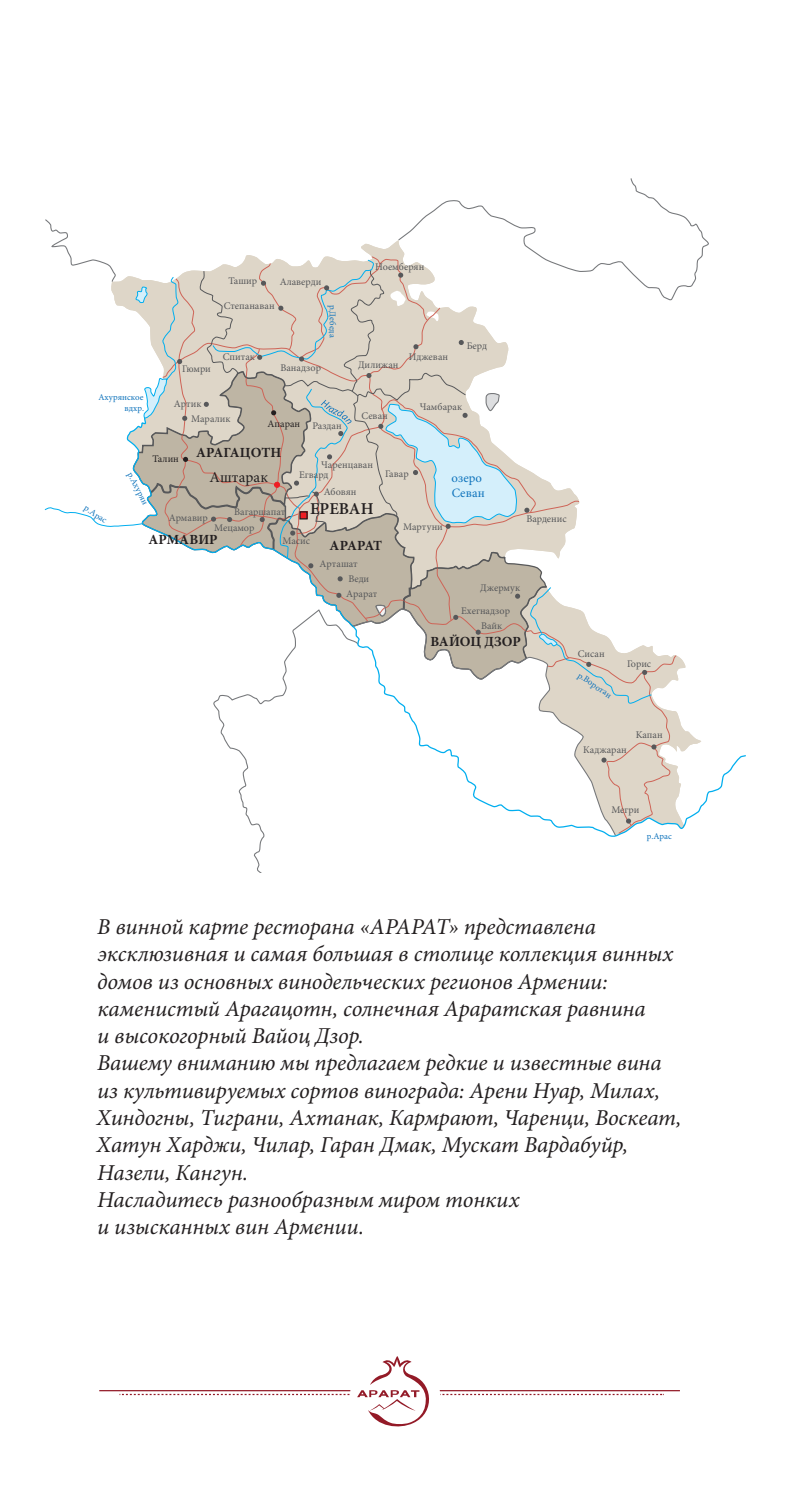
<style>
.page{position:relative;width:809px;height:1494px;background:#fff}
.page>*{position:absolute;margin:0;border:0;box-sizing:border-box;transform-origin:0 0}
.t1{font:italic 22.75px/27.3px "Minion Pro";letter-spacing:-.01em;color:#231f20}
.t2{font:600 16.62px "Minion Pro";color:#231f20}
.t3{font:15.22px "Minion Pro";letter-spacing:.005em;color:#231f20}
.t4{font:700 14px "Minion Pro";color:#231f20}
.t5{font:12.78px/15.2px "Minion Pro";letter-spacing:.01em;color:#1074bc}
.t6{font:10.15px/15.6px "Minion Pro";color:#57585a}
.t7{font:10.15px "Minion Pro";color:#231f20}
.t8{font:8.92px/10.7px "Minion Pro";letter-spacing:-.005em;color:#1074bc;text-align:right}
</style>
<div class="page">
<hr style="left:99px;top:1389px;width:581px;height:2px;background:#931a27">
<svg style="left:119px;top:1356px;width:545px;height:71px"></svg>
<svg style="left:44px;top:178px;width:665px;height:694px"></svg>
<p class="t8" style="left:98px;top:392px;width:47px">Ахурянское вдхр.</p>
<p class="t6" style="left:228px;top:273px;width:30px">Ташир</p>
<p class="t6" style="left:224px;top:298px;width:52px">Степанаван</p>
<p class="t6" style="left:280px;top:274px;width:43px">Алаверди</p>
<p class="t8" style="left:338px;top:305px;width:34px;rotate:90deg">р.Дебеда</p>
<p class="t6" style="left:182px;top:361px;width:30px">Гюмри</p>
<p class="t6" style="left:174px;top:396px;width:29px">Артик</p>
<p class="t6" style="left:223px;top:350px;width:34px">Спитак</p>
<p class="t6" style="left:191px;top:411px;width:41px">Маралик</p>
<p class="t6" style="left:280px;top:360px;width:42px">Ванадзор</p>
<p class="t7" style="left:267px;top:417px;width:34px">Апаран</p>
<p class="t6" style="left:312px;top:418px;width:31px">Раздан</p>
<p class="t6" style="left:375px;top:259px;width:51px">Ноемберян</p>
<p class="t6" style="left:358px;top:357px;width:42px">Дилижан</p>
<p class="t6" style="left:409px;top:350px;width:41px">Иджеван</p>
<p class="t6" style="left:466px;top:338px;width:22px">Берд</p>
<p class="t6" style="left:361px;top:408px;width:28px">Севан</p>
<p class="t6" style="left:420px;top:399px;width:44px">Чамбарак</p>
<p class="t8" style="left:88px;top:503px;width:27px;rotate:34deg">р.Арас</p>
<p class="t4" style="left:196px;top:444px;width:87px">АРАГАЦОТН</p>
<p class="t7" style="left:153px;top:452px;width:28px">Талин</p>
<p class="t6" style="left:321px;top:458px;width:53px">Чаренцаван</p>
<p class="t6" style="left:385px;top:466px;width:25px">Гавар</p>
<p class="t6" style="left:299px;top:467px;width:31px">Егвард</p>
<p class="t3" style="left:209px;top:468px;width:60px">Аштарак</p>
<p class="t8" style="left:134px;top:470px;width:37px;rotate:63deg">р.Ахурян</p>
<p class="t6" style="left:324px;top:485px;width:34px">Абовян</p>
<p class="t2" style="left:310px;top:497px;width:65px">ЕРЕВАН</p>
<p class="t6" style="left:234px;top:504px;width:52px">Вагаршапат</p>
<p class="t6" style="left:169px;top:510px;width:41px">Армавир</p>
<p class="t6" style="left:403px;top:519px;width:41px">Мартуни</p>
<p class="t6" style="left:214px;top:520px;width:42px">Мецамор</p>
<p class="t4" style="left:148px;top:531px;width:71px">АРМАВИР</p>
<p class="t6" style="left:282px;top:533px;width:29px">Масис</p>
<p class="t4" style="left:329px;top:536px;width:54px">АРАРАТ</p>
<p class="t6" style="left:319px;top:556px;width:40px">Арташат</p>
<p class="t5" style="left:451px;top:471px;width:35px">озеро<br>Севан</p>
<p class="t6" style="left:526px;top:512px;width:42px">Варденис</p>
<p class="t6" style="left:348px;top:571px;width:22px">Веди</p>
<p class="t6" style="left:346px;top:586px;width:33px">Арарат</p>
<p class="t6" style="left:480px;top:580px;width:42px">Джермук</p>
<p class="t6" style="left:481px;top:603px;width:30px;text-indent:-20px">Ехегнадзор<br>Вайк</p>
<p class="t4" style="left:430px;top:633px;width:92px">ВАЙОЦ ДЗОР</p>
<p class="t6" style="left:578px;top:646px;width:28px">Сисан</p>
<p class="t8" style="left:581px;top:670px;width:40px;rotate:34deg">р.Воротан</p>
<p class="t6" style="left:627px;top:656px;width:26px">Горис</p>
<p class="t6" style="left:635px;top:727px;width:28px">Kaпaн</p>
<p class="t6" style="left:583px;top:742px;width:45px">Каджаран</p>
<p class="t6" style="left:611px;top:802px;width:29px">Мегри</p>
<p class="t8" style="left:646px;top:831px;width:27px">р.Арас</p>
<p class="t1" style="left:97px;top:913px;width:586px">В винной карте ресторана «АРАРАТ» представлена эксклюзивная и самая большая в столице коллекция винных домов из основных винодельческих регионов Армении: каменистый Арагацотн, солнечная Араратская равнина<br>и высокогорный Вайоц Дзор.<br>Вашему вниманию мы предлагаем редкие и известные вина из культивируемых сортов винограда: Арени Нуар, Милах, Хиндогны, Тиграни, Ахтанак, Кармрают, Чаренци, Воскеат, Хатун Харджи, Чилар, Гаран Дмак, Мускат Вардабуйр, Назели, Кангун.<br>Насладитесь разнообразным миром тонких<br>и изысканных вин Армении.</p>
</div>
